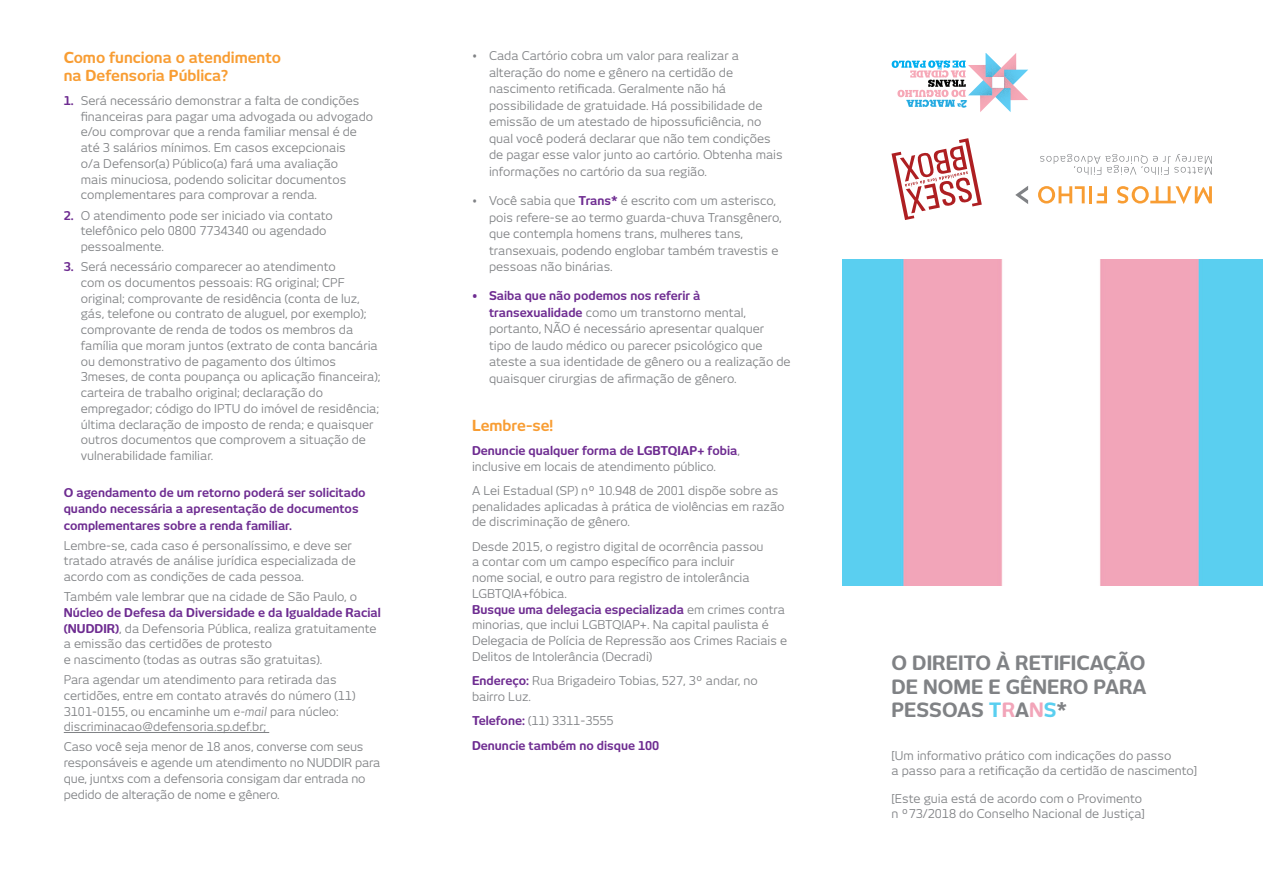
<style>
.page{position:relative;width:1263px;height:893px;background:#fff}
.page>*{position:absolute;margin:0;border:0;box-sizing:border-box;transform-origin:0 0}
.t1{font:700 19.5px/23.4px "New June";color:#808285;text-align:justify}
.Título{font:700 15px/18px "New June";color:#f89d33}
.Corpo{font:12px/15.8px "New June";color:#808285}
.roxo{font:700 12px/16.5px "New June";color:#6e2c91}
.Corpo-2{font:700 12px "New June";color:#6e2c91}
.t2{font:10.95px "Chunk Five";color:#24aae1}
.s1{font-weight:700;color:#6e2c91}
.s2{font-style:italic}
.s3{color:#5acff0}
.s4{color:#f2a5b9}
</style>
<div class="page">
<hr style="left:64px;top:732px;width:205px;height:1px;background:#808285">
<img style="left:842px;top:259px;width:421px;height:327px">
<svg style="left:891px;top:138px;width:91px;height:82px"></svg>
<svg style="left:1015px;top:186px;width:13px;height:18px"></svg>
<svg style="left:1096px;top:186px;width:11px;height:17px"></svg>
<hr style="left:1089px;top:186px;width:3px;height:17px;background:#f89d33">
<svg style="left:1038px;top:186px;width:47px;height:18px"></svg>
<svg style="left:1117px;top:186px;width:95px;height:18px"></svg>
<svg style="left:1040px;top:154px;width:172px;height:21px"></svg>
<svg style="left:892px;top:53px;width:136px;height:59px"></svg>
<p class="Título" style="left:64px;top:48px;width:219px">Como funciona o atendimento na Defensoria Pública?</p>
<p class="Corpo" style="left:81px;top:93px;width:294px;text-indent:-17px"><span class="s1">1.</span> Será necessário demonstrar a falta de condições financeiras para pagar uma advogada ou advogado e/ou comprovar que a renda familiar mensal é de até 3 salários mínimos. Em casos excepcionais<br>o/a Defensor(a) Público(a) fará uma avaliação<br>mais minuciosa, podendo solicitar documentos complementares para comprovar a renda.</p>
<p class="Corpo" style="left:81px;top:207px;width:254px;text-indent:-17px"><span class="s1">2.</span> O atendimento pode ser iniciado via contato telefônico pelo 0800 7734340 ou agendado pessoalmente.</p>
<p class="Corpo" style="left:81px;top:259px;width:301px;text-indent:-17px"><span class="s1">3.</span> Será necessário comparecer ao atendimento<br>com os documentos pessoais: RG original; CPF original; comprovante de residência (conta de luz, gás, telefone ou contrato de aluguel, por exemplo); comprovante de renda de todos os membros da família que moram juntos (extrato de conta bancária ou demonstrativo de pagamento dos últimos 3meses, de conta poupança ou aplicação financeira); carteira de trabalho original; declaração do empregador; código do IPTU do imóvel de residência; última declaração de imposto de renda; e quaisquer outros documentos que comprovem a situação de vulnerabilidade familiar.</p>
<p class="roxo" style="left:64px;top:484px;width:303px">O agendamento de um retorno poderá ser solicitado quando necessária a apresentação de documentos complementares sobre a renda familiar.</p>
<p class="Corpo" style="left:64px;top:537px;width:293px">Lembre-se, cada caso é personalíssimo, e deve ser tratado através de análise jurídica especializada de acordo com as condições de cada pessoa.</p>
<p class="Corpo" style="left:64px;top:589px;width:319px">Também vale lembrar que na cidade de São Paulo, o <span class="s1">Núcleo de Defesa da Diversidade e da Igualdade Racial (NUDDIR)</span>, da Defensoria Pública, realiza gratuitamente a emissão das certidões de protesto<br>e nascimento (todas as outras são gratuitas).</p>
<p class="Corpo" style="left:64px;top:672px;width:293px">Para agendar um atendimento para retirada das certidões, entre em contato através do número (11)<br>3101-0155, ou encaminhe um <span class="s2">e-mail</span> para núcleo: discriminacao@defensoria.sp.def.br;</p>
<p class="Corpo" style="left:64px;top:739px;width:318px">Caso você seja menor de 18 anos, converse com seus responsáveis e agende um atendimento no NUDDIR para que, juntxs com a defensoria consigam dar entrada no pedido de alteração de nome e gênero.</p>
<p class="Corpo" style="left:489px;top:48px;width:295px;line-height:16.5px;text-indent:-17px">• Cada Cartório cobra um valor para realizar a alteração do nome e gênero na certidão de nascimento retificada. Geralmente não há possibilidade de gratuidade. Há possibilidade de emissão de um atestado de hipossuficiência, no qual você poderá declarar que não tem condições de pagar esse valor junto ao cartório. Obtenha mais informações no cartório da sua região.</p>
<p class="Corpo" style="left:489px;top:192px;width:294px;line-height:16.5px;text-indent:-17px">• Você sabia que <span class="s1">Trans*</span> é escrito com um asterisco, pois refere-se ao termo guarda-chuva Transgênero, que contempla homens trans, mulheres tans, transexuais, podendo englobar também travestis e pessoas não binárias.</p>
<p class="Corpo" style="left:489px;top:288px;width:303px;line-height:16.5px;text-indent:-17px"><span class="s1">• Saiba que não podemos nos referir à transexualidade</span> como um transtorno mental, portanto, NÃO é necessário apresentar qualquer<br>tipo de laudo médico ou parecer psicológico que ateste a sua identidade de gênero ou a realização de quaisquer cirurgias de afirmação de gênero.</p>
<p class="Título" style="left:472px;top:416px;width:83px">Lembre-se!</p>
<p class="Corpo" style="left:472px;top:443px;width:269px"><span class="s1">Denuncie qualquer forma de LGBTQIAP+ fobia</span>, inclusive em locais de atendimento público.</p>
<p class="Corpo" style="left:472px;top:483px;width:314px">A Lei Estadual (SP) nº 10.948 de 2001 dispõe sobre as penalidades aplicadas à prática de violências em razão de discriminação de gênero.</p>
<p class="Corpo" style="left:472px;top:538px;width:317px">Desde 2015, o registro digital de ocorrência passou<br>a contar com um campo específico para incluir<br>nome social, e outro para registro de intolerância LGBTQIA+fóbica.<br><span class="s1">Busque uma delegacia especializada</span> em crimes contra minorias, que inclui LGBTQIAP+. Na capital paulista é Delegacia de Polícia de Repressão aos Crimes Raciais e Delitos de Intolerância (Decradi)</p>
<p class="Corpo" style="left:472px;top:673px;width:287px"><span class="s1">Endereço:</span> Rua Brigadeiro Tobias, 527, 3º andar, no bairro Luz.</p>
<p class="Corpo" style="left:472px;top:713px;width:143px"><span class="s1">Telefone:</span> (11) 3311-3555</p>
<p class="Corpo-2" style="left:472px;top:738px;width:189px">Denuncie também no disque 100</p>
<p class="t2" style="left:967px;top:110px;width:8px;rotate:-180deg">2</p>
<p class="t1" style="left:891px;top:651px;width:256px">O DIREITO À RETIFICAÇÃO DE NOME E GÊNERO PARA PESSOAS <span class="s3">T</span><span class="s4">R</span>A<span class="s4">N</span><span class="s3">S</span>*</p>
<p class="Corpo" style="left:891px;top:748px;width:307px;line-height:15px">[Um informativo prático com indicações do passo<br>a passo para a retificação da certidão de nascimento]</p>
<p class="Corpo" style="left:891px;top:791px;width:255px;line-height:15px">[Este guia está de acordo com o Provimento n º73/2018 do Conselho Nacional de Justiça]</p>
</div>
